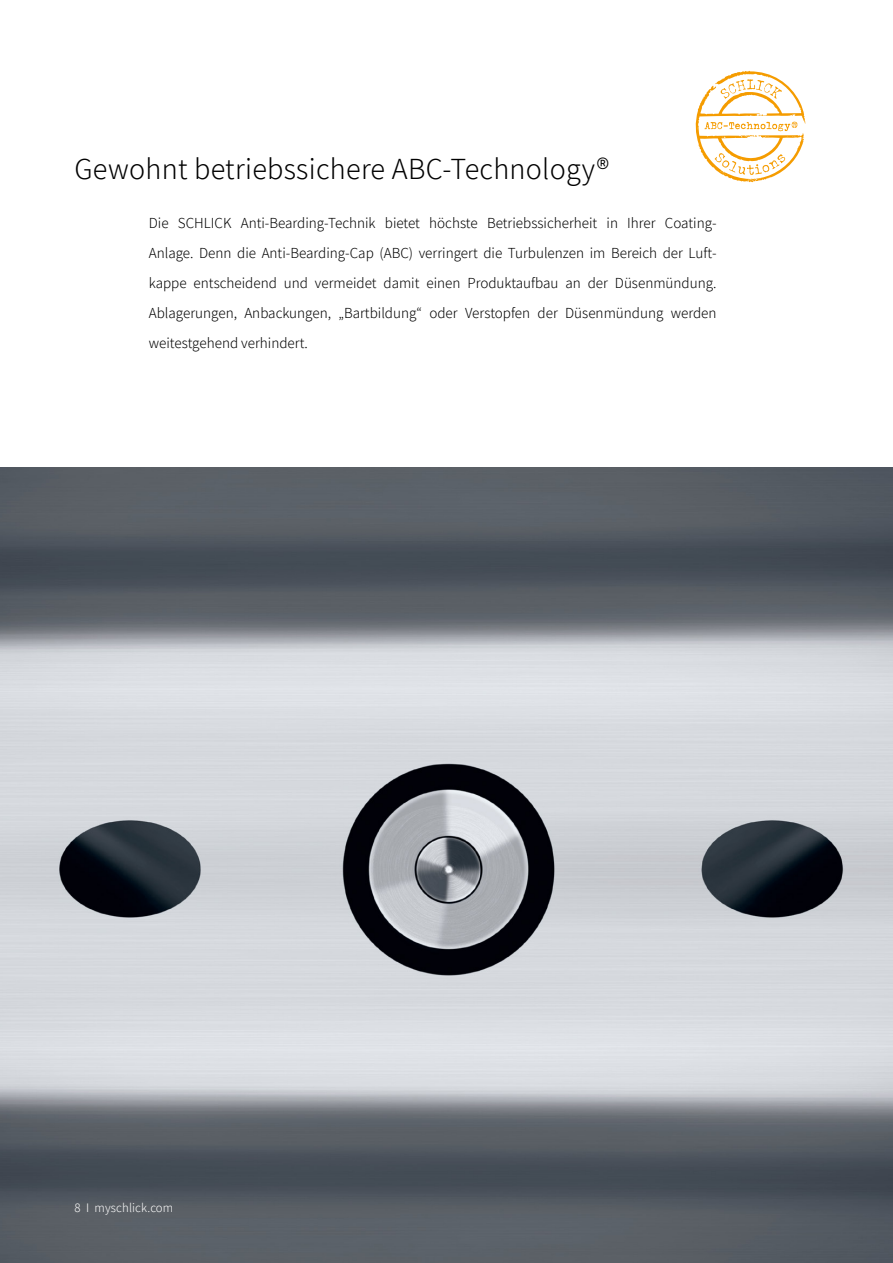
<style>
.page{position:relative;width:893px;height:1263px;background:#fff}
.page>*{position:absolute;margin:0;border:0;box-sizing:border-box;transform-origin:0 0}
.t1{font:300 30px "Assistant";letter-spacing:.01em;color:#000}
.t2{font:300 15px/30px "Assistant";color:#000;text-align:justify}
.t3{font:300 12.75px "Assistant";letter-spacing:.01em;color:#fff}
</style>
<div class="page">
<img style="left:0;top:468px;width:893px;height:795px">
<svg style="left:695px;top:70px;width:110px;height:113px"></svg>
<h1 class="t1" style="left:74px;top:149px;width:536px">Gewohnt betriebssichere ABC-Technology®</h1>
<p class="t2" style="left:149px;top:207px;width:569px">Die SCHLICK Anti-Bearding-Technik bietet höchste Betriebssicherheit in Ihrer Coating-Anlage. Denn die Anti-Bearding-Cap (ABC) verringert die Turbulenzen im Bereich der Luft&shy;kappe entscheidend und vermeidet damit einen Produktaufbau an der Düsenmündung.<br>Ablagerungen, Anbackungen, „Bartbildung“ oder Verstopfen der Düsenmündung werden weitestgehend verhindert.</p>
<p class="t3" style="left:74px;top:1199px;width:100px">8 I myschlick.com</p>
</div>
